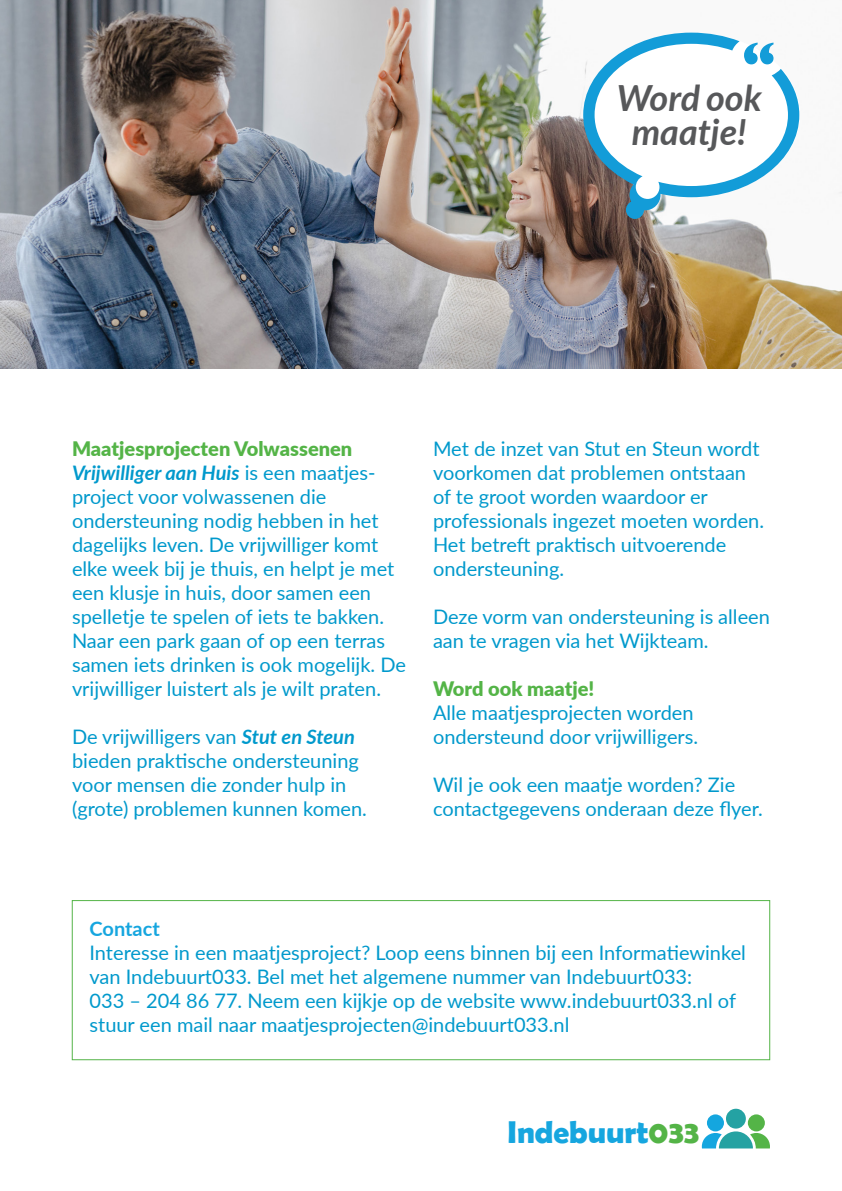
<style>
.page{position:relative;width:842px;height:1191px;background:#fff}
.page>*{position:absolute;margin:0;border:0;box-sizing:border-box;transform-origin:0 0}
.t1{font:italic 700 36px/34.6px "Lato";color:#57585a;text-align:center}
.t2{font:700 31.6px "Berlin Sans FB Demi";color:#16a6df}
.t3{font:20px/24px "Lato";color:#09c}
.t4{font:900 20px "Lato";color:#54b447}
.t5{font:700 20px "Lato";color:#16a6df}
.s1{font-weight:700;font-style:italic}
.s2{color:#54b447}
</style>
<div class="page">
<img style="left:0;top:0;width:842px;height:369px">
<div style="left:72px;top:900px;width:698px;height:160px;border:1px solid #54b447"></div>
<div style="left:748px;top:1114px;width:17px;height:17px;background:#54b447;border-radius:50%"></div>
<svg style="left:702px;top:1131px;width:68px;height:17px"></svg>
<div style="left:726px;top:1108px;width:20px;height:20px;background:#24a2a3;border-radius:50%"></div>
<div style="left:707px;top:1114px;width:17px;height:17px;background:#14a6df;border-radius:50%"></div>
<svg style="left:583px;top:33px;width:216px;height:186px"></svg>
<svg style="left:744px;top:43px;width:29px;height:21px"></svg>
<p class="t1" style="left:617px;top:79px;width:146px">Word ook maatje!</p>
<p class="t4" style="left:72px;top:434px;width:282px">Maatjesprojecten Volwassenen</p>
<p class="t3" style="left:72px;top:460px;width:336px"><span class="s1">Vrijwilliger aan Huis</span> is een maatjes&shy;project voor volwassenen die ondersteuning nodig hebben in het dagelijks leven. De vrijwilliger komt elke week bij je thuis, en helpt je met een klusje in huis, door samen een spelletje te spelen of iets te bakken.<br>Naar een park gaan of op een terras samen iets drinken is ook mogelijk. De vrijwilliger luistert als je wilt praten.</p>
<p class="t3" style="left:72px;top:724px;width:296px">De vrijwilligers van <span class="s1">Stut en Steun </span>bieden praktische ondersteuning voor mensen die zonder hulp in (grote) problemen kunnen komen.</p>
<p class="t3" style="left:433px;top:436px;width:333px">Met de inzet van Stut en Steun wordt voorkomen dat problemen ontstaan of te groot worden waardoor er professionals ingezet moeten worden.<br>Het betreft praktisch uitvoerende ondersteuning.</p>
<p class="t3" style="left:433px;top:604px;width:338px">Deze vorm van ondersteuning is alleen aan te vragen via het Wijkteam.</p>
<p class="t4" style="left:433px;top:674px;width:163px">Word ook maatje!</p>
<p class="t3" style="left:433px;top:700px;width:267px">Alle maatjesprojecten worden ondersteund door vrijwilligers.</p>
<p class="t3" style="left:433px;top:772px;width:331px">Wil je ook een maatje worden? Zie contactgegevens onderaan deze flyer.</p>
<p class="t5" style="left:90px;top:914px;width:72px">Contact</p>
<p class="t3" style="left:90px;top:940px;width:658px">Interesse in een maatjesproject? Loop eens binnen bij een Informatiewinkel van Indebuurt033. Bel met het algemene nummer van Indebuurt033:</p>
<p class="t3" style="left:90px;top:988px;width:648px">033 – 204 86 77. Neem een kijkje op de website www.indebuurt033.nl of stuur een mail naar maatjesprojecten@indebuurt033.nl</p>
<p class="t2" style="left:508px;top:1114px;width:193px">Indebuurt<span class="s2">033</span></p>
</div>
